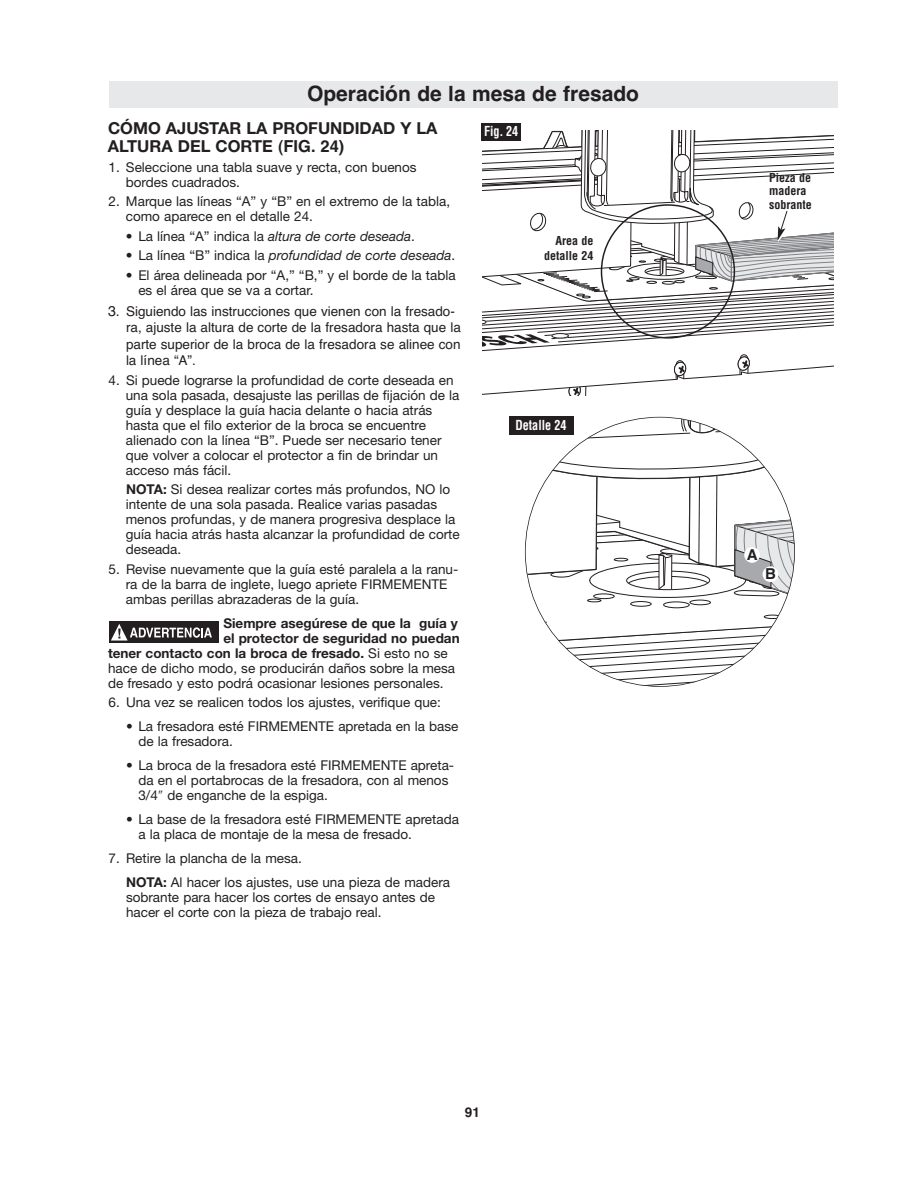
<style>
.page{position:relative;width:918px;height:1188px;background:#fff}
.page>*{position:absolute;margin:0;border:0;box-sizing:border-box;transform-origin:0 0}
.t1{font:700 21px "Helvetica";color:#231f20}
.t2{font:700 16.5px/18px "Helvetica Neue LT Std";color:#231f20}
.t3{font:700 15px "Helvetica";color:#231f20}
.t4{font:13.5px/15px "Helvetica Neue LT Std";color:#231f20}
.t5{font:13.5px/16.5px "Helvetica";color:#231f20}
.t6{font:700 13.5px "Helvetica Neue LT Std";color:#231f20}
.t7{font:italic 13.5px "Helvetica Neue LT Std";color:#231f20}
.t8{font:700 condensed 13.5px "Helvetica";color:#fff;scale:.9 1}
.t9{font:700 13.5px "Helvetica";color:#231f20}
.t10{font:700 condensed 12px/13.5px "Helvetica";color:#231f20;text-align:right}
.s1{font-family:"Helvetica"}
.s2{font-style:italic}
.s3{font-style:normal}
.s4{font-size:14.25px}
.s5{font-weight:700}
.s6{font-weight:400}
</style>
<div class="page">
<div style="left:109px;top:81px;width:729px;height:27px;background:#e7e8e9"></div>
<svg style="left:482px;top:130px;width:351px;height:265px"></svg>
<svg style="left:526px;top:417px;width:269px;height:269px"></svg>
<div style="left:482px;top:123px;width:39px;height:18px;background:#231f20"></div>
<div style="left:509px;top:417px;width:64px;height:18px;background:#231f20"></div>
<div style="left:744px;top:547px;width:16px;height:16px;background:#fff;border-radius:50%"></div>
<div style="left:763px;top:566px;width:15px;height:16px;background:#fff;border-radius:50%"></div>
<div style="left:109px;top:622px;width:110px;height:21px;background:#231f20"></div>
<svg style="left:111px;top:624px;width:101px;height:17px"></svg>
<p class="t1" style="left:307px;top:81px;width:334px">Operación de la mesa de fresado</p>
<p class="t2" style="left:108px;top:121px;width:331px">CÓMO AJUSTAR LA PROFUNDIDAD Y LA<br>ALTURA DEL CORTE <span class="s1">(FIG. 24)</span></p>
<p class="t4" style="left:126px;top:161px;width:292px;text-indent:-17px">1. Seleccione una tabla suave y recta, con buenos bordes cuadrados.</p>
<p class="t4" style="left:126px;top:195px;width:326px;text-indent:-17px">2. Marque las líneas “A” y “B” en el extremo de la tabla, como aparece en el detalle 24.</p>
<p class="t4" style="left:126px;top:230px;width:290px">• La línea “A” indica la <span class="s2">altura de corte deseada</span>.</p>
<p class="t7" style="left:126px;top:251px;width:331px"><span class="s3">• La línea “B” indica la</span> profundidad de corte deseada<span class="s3">.</span></p>
<p class="t4" style="left:138px;top:269px;width:319px;text-indent:-12px">• El área delineada por “A,” “B,” y el borde de la tabla es el área que se va a cortar.</p>
<p class="t5" style="left:126px;top:303px;width:336px;text-indent:-18px"><span class="s4">3.</span> Siguiendo las instrucciones que vienen con la fresado&shy;ra, ajuste la altura de corte de la fresadora hasta que la parte superior de la broca de la fresadora se alinee con la línea “A”.</p>
<p class="t4" style="left:126px;top:374px;width:335px;text-indent:-17px">4. Si puede lograrse la profundidad de corte deseada en una sola pasada, desajuste las perillas de fijación de la guía y desplace la guía hacia delante o hacia atrás hasta que el filo exterior de la broca se encuentre alienado con la línea “B”. Puede ser necesario tener que volver a colocar el protector a fin de brindar un acceso más fácil.</p>
<p class="t4" style="left:126px;top:483px;width:335px"><span class="s5">NOTA:</span> Si desea realizar cortes más profundos, NO lo intente de una sola pasada. Realice varias pasadas menos profundas, y de manera progresiva desplace la guía hacia atrás hasta alcanzar la profundidad de corte deseada.</p>
<p class="t4" style="left:126px;top:563px;width:334px;text-indent:-17px">5. Revise nuevamente que la guía esté paralela a la ranu&shy;ra de la barra de inglete, luego apriete FIRMEMENTE ambas perillas abrazaderas de la guía.</p>
<p class="t6" style="left:223px;top:618px;width:236px">Siempre asegúrese de que la guía y</p>
<p class="t6" style="left:223px;top:633px;width:238px">el protector de seguridad no puedan</p>
<p class="t6" style="left:108px;top:648px;width:341px">tener contacto con la broca de fresado. <span class="s6">Si esto no se</span></p>
<p class="t4" style="left:108px;top:662px;width:349px">hace de dicho modo, se producirán daños sobre la mesa</p>
<p class="t4" style="left:108px;top:677px;width:337px">de fresado y esto podrá ocasionar lesiones personales.</p>
<p class="t4" style="left:109px;top:696px;width:334px">6. Una vez se realicen todos los ajustes, verifique que:</p>
<p class="t4" style="left:138px;top:720px;width:322px;text-indent:-12px">• La fresadora esté FIRMEMENTE apretada en la base de la fresadora.</p>
<p class="t4" style="left:138px;top:759px;width:317px;text-indent:-12px">• La broca de la fresadora esté FIRMEMENTE apreta&shy;da en el portabrocas de la fresadora, con al menos<br>3/4 de enganche de la espiga.</p>
<p class="t4" style="left:138px;top:813px;width:322px;text-indent:-12px">• La base de la fresadora esté FIRMEMENTE apretada a la placa de montaje de la mesa de fresado.</p>
<p class="t4" style="left:126px;top:848px;width:326px;line-height:24px;text-indent:-17px">7. Retire la plancha de la mesa.<br><span class="s5">NOTA:</span> Al hacer los ajustes, use una pieza de madera</p>
<p class="t4" style="left:126px;top:891px;width:310px">sobrante para hacer los cortes de ensayo antes de hacer el corte con la pieza de trabajo real.</p>
<p class="t8" style="left:484px;top:124px;width:39px">Fig. 24</p>
<p class="t10" style="left:544px;top:234px;width:51px;line-height:14.4px">Area de detalle 24</p>
<p class="t8" style="left:515px;top:417px;width:58px">Detalle 24</p>
<p class="t9" style="left:465px;top:1105px;width:17px">91</p>
<p class="t10" style="left:769px;top:171px;width:44px;text-align:left">Pieza de madera sobrante</p>
<p class="t3" style="left:747px;top:546px;width:12px">A</p>
<p class="t3" style="left:765px;top:565px;width:12px">B</p>
</div>
